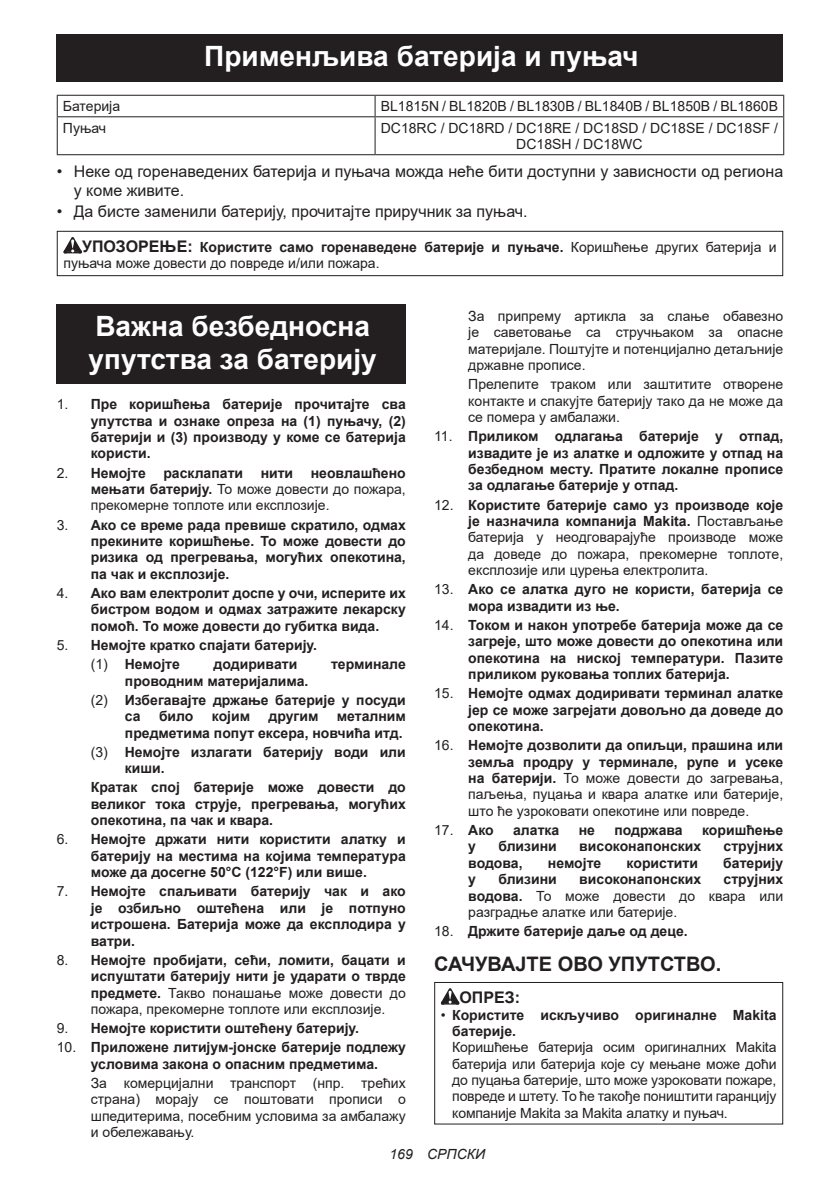
<style>
.page{position:relative;width:840px;height:1191px;background:#fff}
.page>*{position:absolute;margin:0;border:0;box-sizing:border-box;transform-origin:0 0}
.t1{font:700 28px/32.8px "Arial";color:#fff}
.t2{font:700 20px "Arial";color:#231f20}
.t3{font:16px/18.8px "Arial";color:#231f20}
.t4{font:700 16px "Arial";color:#231f20}
.t5{font:700 14px/16.4px "Arial";color:#231f20;text-align:justify}
.t6{font:14px/16.4px "Arial";color:#231f20;text-align:justify}
.t7{font:italic 14px "Arial";color:#231f20}
.s1{font-weight:700;font-size:16px}
.s2{font-weight:700}
.s3{font-weight:400}
</style>
<div class="page">
<div style="left:57px;top:34px;width:725px;height:47px;background:#231f20"></div>
<hr style="left:57px;top:95px;width:318px;height:1px;background:#231f20">
<svg style="left:57px;top:96px;width:1px;height:20px"></svg>
<hr style="left:375px;top:95px;width:408px;height:1px;background:#231f20">
<svg style="left:374px;top:96px;width:1px;height:20px"></svg>
<hr style="left:57px;top:116px;width:318px;height:1px;background:#231f20">
<hr style="left:57px;top:117px;width:1px;height:37px;background:#231f20">
<hr style="left:375px;top:116px;width:408px;height:1px;background:#231f20">
<hr style="left:374px;top:117px;width:1px;height:37px;background:#231f20">
<hr style="left:782px;top:117px;width:1px;height:37px;background:#231f20">
<hr style="left:57px;top:154px;width:318px;height:1px;background:#231f20">
<hr style="left:375px;top:154px;width:408px;height:1px;background:#231f20">
<svg style="left:63px;top:237px;width:19px;height:16px"></svg>
<div style="left:57px;top:231px;width:725px;height:45px;border:1px solid #231f20"></div>
<div style="left:57px;top:304px;width:348px;height:80px;background:#231f20"></div>
<svg style="left:440px;top:988px;width:19px;height:16px"></svg>
<div style="left:434px;top:982px;width:348px;height:142px;border:1px solid #231f20"></div>
<h1 class="t1" style="left:204px;top:40px;width:435px">Применљива батерија и пуњач</h1>
<p class="t6" style="left:63px;top:98px;width:59px">Батерија</p>
<p class="t6" style="left:380px;top:98px;width:398px">BL1815N / BL1820B / BL1830B / BL1840B / BL1850B / BL1860B</p>
<p class="t6" style="left:63px;top:119px;width:45px">Пуњач</p>
<p class="t6" style="left:380px;top:119px;width:398px;text-align:center">DC18RC / DC18RD / DC18RE / DC18SD / DC18SE / DC18SF /<br>DC18SH / DC18WC</p>
<p class="t3" style="left:74px;top:162px;width:710px;text-indent:-17px">• Неке од горенаведених батерија и пуњача можда неће бити доступни у зависности од региона у коме живите.</p>
<p class="t3" style="left:57px;top:202px;width:472px">• Да бисте заменили батерију, прочитајте приручник за пуњач.</p>
<p class="t6" style="left:63px;top:239px;width:714px;text-indent:19px"><span class="s1">УПОЗОРЕЊЕ:</span> <span class="s2">Користите само горенаведене батерије и пуњаче.</span> Коришћење других батерија и пуњача може довести до повреде и/или пожара.</p>
<h1 class="t1" style="left:88px;top:310px;width:289px">Важна безбедносна упутства за батерију</h1>
<p class="t5" style="left:91px;top:396px;width:316px;text-indent:-34px"><span class="s3">1.</span> Пре коришћења батерије прочитајте сва упутства и ознаке опреза на (1) пуњачу, (2) батерији и (3) производу у коме се батерија користи.</p>
<p class="t5" style="left:57px;top:464px;width:90px"><span class="s3">2.</span> Немојте</p>
<p class="t5" style="left:163px;top:464px;width:81px">расклапати</p>
<p class="t5" style="left:260px;top:464px;width:34px">нити</p>
<p class="t6" style="left:91px;top:464px;width:316px;text-indent:220px"><span class="s2">неовлашћено мењати батерију.</span> То може довести до пожара, прекомерне топлоте или експлозије.</p>
<p class="t5" style="left:91px;top:516px;width:316px;text-indent:-34px"><span class="s3">3.</span> Ако се време рада превише скратило, одмах прекините коришћење. То може довести до ризика од прегревања, могућих опекотина, па чак и експлозије.</p>
<p class="t5" style="left:91px;top:585px;width:316px;text-indent:-34px"><span class="s3">4.</span> Ако вам електролит доспе у очи, исперите их бистром водом и одмах затражите лекарску помоћ. То може довести до губитка вида.</p>
<p class="t5" style="left:91px;top:635px;width:227px;line-height:19.2px;text-indent:-34px"><span class="s3">5.</span> Немојте кратко спајати батерију. <span class="s3">(1)</span> Немојте</p>
<p class="t5" style="left:213px;top:656px;width:85px">додиривати</p>
<p class="t5" style="left:331px;top:656px;width:76px">терминале</p>
<p class="t5" style="left:91px;top:671px;width:316px;line-height:19.2px;text-indent:34px">проводним материјалима.<br><span class="s3">(2)</span> Избегавајте држање батерије у посуди</p>
<p class="t5" style="left:125px;top:708px;width:17px">са</p>
<p class="t5" style="left:159px;top:708px;width:36px">било</p>
<p class="t5" style="left:212px;top:708px;width:40px">којим</p>
<p class="t5" style="left:268px;top:708px;width:51px">другим</p>
<p class="t5" style="left:125px;top:708px;width:282px;text-align:right">металним<br>предметима попут ексера, новчића итд.</p>
<p class="t5" style="left:125px;top:744px;width:282px;text-indent:-34px"><span class="s3">(3)</span> Немојте излагати батерију води или киши.</p>
<p class="t5" style="left:91px;top:779px;width:316px">Кратак спој батерије може довести до великог тока струје, прегревања, могућих опекотина, па чак и квара.</p>
<p class="t5" style="left:91px;top:831px;width:316px;text-indent:-34px"><span class="s3">6.</span> Немојте држати нити користити алатку и батерију на местима на којима температура може да досегне 50°C (122°F) или више.</p>
<p class="t5" style="left:91px;top:883px;width:316px;text-indent:-34px"><span class="s3">7.</span> Немојте спаљивати батерију чак и ако је озбиљно оштећена или је потпуно истрошена. Батерија може да експлодира у ватри.</p>
<p class="t5" style="left:91px;top:951px;width:316px;text-indent:-34px"><span class="s3">8.</span> Немојте пробијати, сећи, ломити, бацати и испуштати батерију нити је ударати о тврде предмете. <span class="s3">Такво понашање може довести до пожара, прекомерне топлоте или експлозије.</span></p>
<p class="t5" style="left:57px;top:1020px;width:303px"><span class="s3">9.</span> Немојте користити оштећену батерију.</p>
<p class="t5" style="left:57px;top:1039px;width:350px;text-align:center"><span class="s3">10.</span> Приложене литијум-јонске батерије подлежу условима закона о опасним предметима.</p>
<p class="t6" style="left:91px;top:1074px;width:316px">За комерцијални транспорт (нпр. трећих страна) морају се поштовати прописи о шпедитерима, посебним условима за амбалажу и обележавању.</p>
<p class="t6" style="left:468px;top:308px;width:316px">За припрему артикла за слање обавезно је саветовање са стручњаком за опасне материјале. Поштујте и потенцијално детаљније државне прописе.</p>
<p class="t6" style="left:468px;top:376px;width:316px">Прелепите траком или заштитите отворене контакте и спакујте батерију тако да не може да се помера у амбалажи.</p>
<p class="t5" style="left:468px;top:428px;width:316px;text-indent:-34px"><span class="s3">11.</span> Приликом одлагања батерије у отпад, извадите је из алатке и одложите у отпад на безбедном месту. Пратите локалне прописе за одлагање батерије у отпад.</p>
<p class="t6" style="left:468px;top:496px;width:316px;text-indent:-34px">12. <span class="s2">Користите батерије само уз производе које је назначила компанија Makita.</span> Постављање батерија у неодговарајуће производе може да доведе до пожара, прекомерне топлоте, експлозије или цурења електролита.</p>
<p class="t5" style="left:468px;top:581px;width:316px;text-indent:-34px"><span class="s3">13.</span> Ако се алатка дуго не користи, батерија се мора извадити из ње.</p>
<p class="t5" style="left:468px;top:617px;width:316px;text-indent:-34px"><span class="s3">14.</span> Током и након употребе батерија може да се загреје, што може довести до опекотина или опекотина на ниској температури. Пазите приликом руковања топлих батерија.</p>
<p class="t5" style="left:468px;top:685px;width:316px;text-indent:-34px"><span class="s3">15.</span> Немојте одмах додиривати терминал алатке јер се може загрејати довољно да доведе до опекотина.</p>
<p class="t6" style="left:468px;top:737px;width:316px;text-indent:-34px">16. <span class="s2">Немојте дозволити да опиљци, прашина или земља продру у терминале, рупе и усеке на батерији.</span> То може довести до загревања, паљења, пуцања и квара алатке или батерије, што ће узроковати опекотине или повреде.</p>
<p class="t6" style="left:434px;top:822px;width:61px">17. <span class="s2">Ако</span></p>
<p class="t5" style="left:513px;top:822px;width:48px">алатка</p>
<p class="t5" style="left:578px;top:822px;width:18px">не</p>
<p class="t5" style="left:614px;top:822px;width:70px">подржава</p>
<p class="t5" style="left:701px;top:822px;width:83px">коришћење</p>
<p class="t5" style="left:468px;top:838px;width:9px">у</p>
<p class="t5" style="left:498px;top:838px;width:60px">близини</p>
<p class="t5" style="left:579px;top:838px;width:123px">високонапонских</p>
<p class="t5" style="left:723px;top:838px;width:61px">струјних</p>
<p class="t5" style="left:468px;top:855px;width:56px">водова,</p>
<p class="t5" style="left:547px;top:855px;width:55px">немојте</p>
<p class="t5" style="left:626px;top:855px;width:73px">користити</p>
<p class="t5" style="left:722px;top:855px;width:61px">батерију</p>
<p class="t5" style="left:468px;top:871px;width:9px">у</p>
<p class="t5" style="left:498px;top:871px;width:60px">близини</p>
<p class="t5" style="left:579px;top:871px;width:123px">високонапонских</p>
<p class="t6" style="left:468px;top:871px;width:316px;text-indent:255px"><span class="s2">струјних водова.</span> То може довести до квара или разградње алатке или батерије.</p>
<p class="t5" style="left:434px;top:923px;width:255px"><span class="s3">18.</span> Држите батерије даље од деце.</p>
<h2 class="t2" style="left:434px;top:950px;width:288px">САЧУВАЈТЕ ОВО УПУТСТВО.</h2>
<p class="t4" style="left:459px;top:986px;width:62px">ОПРЕЗ:</p>
<p class="t5" style="left:452px;top:1006px;width:325px;text-indent:-11px"><span class="s3">•</span> Користите искључиво оригиналне Makita батерије.</p>
<p class="t6" style="left:452px;top:1039px;width:325px">Коришћење батерија осим оригиналних Makita батерија или батерија које су мењане може доћи до пуцања батерије, што може узроковати пожаре, повреде и штету. То ће такође поништити гаранцију компаније Makita за Makita алатку и пуњач.</p>
<p class="t7" style="left:389px;top:1144px;width:97px">169 СРПСКИ</p>
</div>
